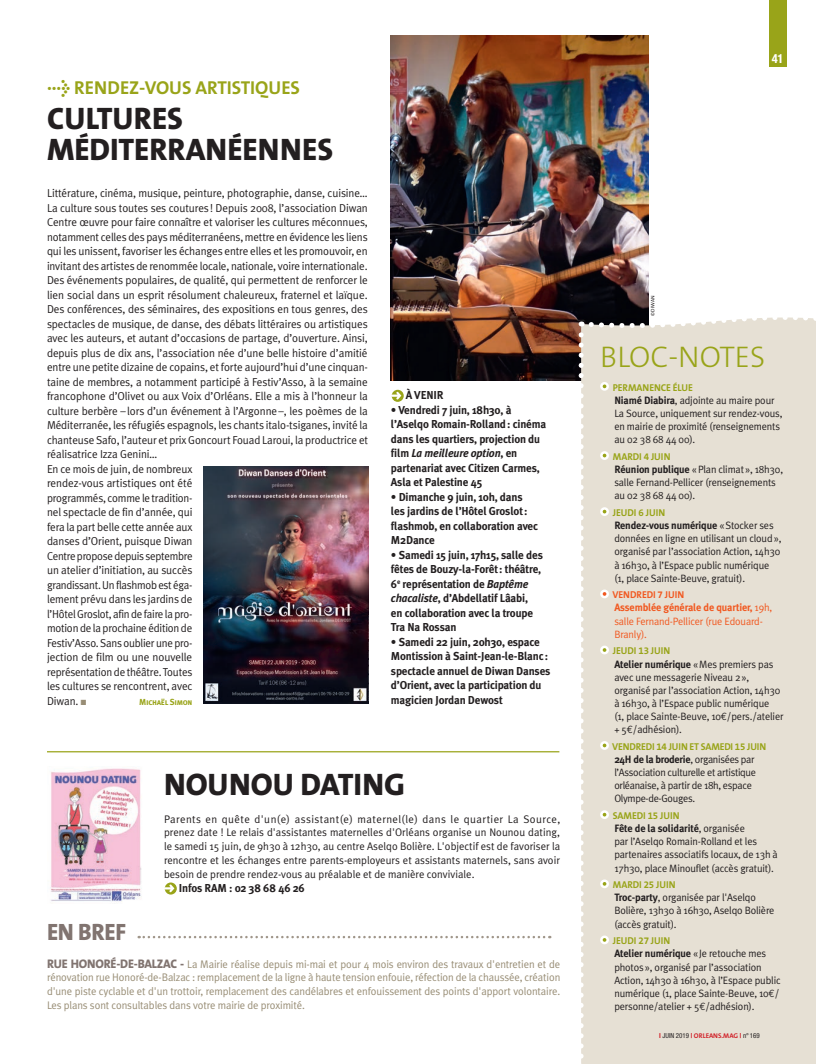
<style>
.page{position:relative;width:816px;height:1064px;background:#fff}
.page>*{position:absolute;margin:0;border:0;box-sizing:border-box;transform-origin:0 0}
.t1{font:800 31.25px/31.2px "The Sans B8";color:#231f20}
.t2{font:300 30px "The Sans B3";color:#99a419}
.t3{font:800 23.75px "The Sans B8";letter-spacing:-.015em;color:#817470}
.t4{font:700 18.75px "The Sans B7";color:#99a419}
.t5{font:700 condensed 12.5px "Helvetica Neue";color:#fff}
.t6{font:11.5px/14.5px "Meta Plus Normal";letter-spacing:-.01em;color:#231f20}
.t7{font:700 11.5px/14.5px "Meta Plus";letter-spacing:-.015em;color:#231f20}
.t8{font:11px/13.8px "Meta Plus Normal";color:#231f20;text-align:justify}
.t9{font:11px/13.8px "Meta Plus Normal";letter-spacing:-.01em;color:#988d75;text-align:justify}
.t10{font:10.62px/13.1px "Meta Plus Normal";letter-spacing:-.015em;color:#231f20}
.t11{font:700 10.62px "Meta Plus";letter-spacing:-.015em;color:#231f20}
.t12{font:10.62px/13.1px "Meta Plus Normal";letter-spacing:-.015em;color:#f15921}
.t13{font:700 10.62px "Meta Plus";letter-spacing:-.015em;color:#f15921}
.t14{font:700 10px "The Sans B7";letter-spacing:-.005em;color:#99a419}
.t15{font:700 10px "The Sans B7";letter-spacing:-.005em;color:#f15921}
.t16{font:8.75px "Meta Plus Bold Caps";letter-spacing:-.035em;color:#99a419}
.t17{font:condensed 6.88px "Helvetica Neue";color:#231f20}
.t18{font:5px "The Sans B5 Plain";color:#231f20}
.s1{font-family:"Meta Plus"}
.s2{color:#988d75}
.s3{font-style:italic}
.s4{font-family:"The Sans B8";font-weight:800;font-size:12.5px;color:#817470}
.s5{font-family:"Meta Plus";font-weight:700}
.s6{font-family:"Meta Plus Normal";font-weight:400}
.s7{font-family:"Euro Mono"}
.s8{font-weight:700;color:#d1232a}
.s9{font-family:"The Sans B7";font-weight:700;font-stretch:normal;color:#d1232a}
</style>
<div class="page">
<img style="left:391px;top:35px;width:257px;height:345px">
<img style="left:203px;top:466px;width:165px;height:237px">
<div style="left:768px;top:0;width:18px;height:66px;background:#99a419"></div>
<svg style="left:165px;top:882px;width:12px;height:12px"></svg>
<svg style="left:164px;top:884px;width:10px;height:8px"></svg>
<hr style="left:47px;top:751px;width:512px;height:1px;background:#99a419">
<svg style="left:391px;top:390px;width:12px;height:12px"></svg>
<svg style="left:391px;top:392px;width:10px;height:7px"></svg>
<img style="left:50px;top:768px;width:92px;height:134px">
<svg style="left:139px;top:935px;width:411px;height:3px"></svg>
<div style="left:578px;top:312px;width:238px;height:752px;background:#e6e0d4"></div>
<h3 class="t4" style="left:47px;top:78px;width:254px"><span class="s1">&gt;</span> RENDEZ-VOUS ARTISTIQUES</h3>
<h1 class="t1" style="left:47px;top:104px;width:287px">CULTURES<br>MÉDITERRANÉENNES</h1>
<p class="t6" style="left:47px;top:186px;width:322px">Littérature, cinéma, musique, peinture, photographie, danse, cuisine… La culture sous toutes ses coutures! Depuis 2008, l’association Diwan Centre œuvre pour faire connaître et valoriser les cultures méconnues, notamment celles des pays méditerranéens, mettre en évidence les liens qui les unissent, favoriser les échanges entre elles et les promouvoir, en invitant des artistes de renommée locale, nationale, voire internationale.<br>Des événements populaires, de qualité, qui permettent de renforcer le lien social dans un esprit résolument chaleureux, fraternel et laïque.<br>Des conférences, des séminaires, des expositions en tous genres, des spectacles de musique, de danse, des débats littéraires ou artistiques avec les auteurs, et autant d’occasions de partage, d’ouverture. Ainsi, depuis plus de dix ans, l’association née d’une belle histoire d’amitié entre une petite dizaine de copains, et forte aujourd’hui d’une cinquan&shy;taine de membres, a notamment participé à Festiv’Asso, à la semaine francophone d’Olivet ou aux Voix d’Orléans. Elle a mis à l’honneur la culture berbère –lors d’un événement à l’Argonne–, les poèmes de la Méditerranée, les réfugiés espagnols, les chants italo-tsiganes, invité la chanteuse Safo, l’auteur et prix Goncourt Fouad Laroui, la productrice et réalisatrice Izza Genini…<br>En ce mois de juin, de nombreux<br>rendez-vous artistiques ont été<br>programmés, comme le tradition-<br>nel spectacle de fin d’année, qui<br>fera la part belle cette année aux<br>danses d’Orient, puisque Diwan<br>Centre propose depuis septembre<br>un atelier d’initiation, au succès<br>grandissant. Un flashmob est éga-<br>lement prévu dans les jardins de<br>l’Hôtel Groslot, afin de faire la pro-<br>motion de la prochaine édition de<br>Festiv’Asso. Sans oublier une pro-<br>jection de film ou une nouvelle<br>représentation de théâtre. Toutes<br>les cultures se rencontrent, avec<br>Diwan. <span class="s2">■</span></p>
<p class="t16" style="left:139px;top:696px;width:55px">Michaël Simon</p>
<p class="t7" style="left:406px;top:388px;width:39px">À VENIR</p>
<p class="t7" style="left:391px;top:402px;width:157px">• Vendredi 7 juin, 18h30, à l’Aselqo Romain-Rolland: cinéma dans les quartiers, projection du film <span class="s3">La meilleure option</span>, en partenariat avec Citizen Carmes,<br>Asla et Palestine 45</p>
<p class="t7" style="left:391px;top:489px;width:148px">• Dimanche 9 juin, 10h, dans les jardins de l’Hôtel Groslot: flashmob, en collaboration avec<br>M2Dance</p>
<p class="t7" style="left:391px;top:547px;width:153px">• Samedi 15 juin, 17h15, salle des fêtes de Bouzy-la-Forêt: théâtre,<br>6<sup>e</sup> représentation de <span class="s3">Baptême chacaliste</span>, d’Abdellatif Lâabi,<br>en collaboration avec la troupe<br>Tra Na Rossan</p>
<p class="t7" style="left:391px;top:634px;width:161px">• Samedi 22 juin, 20h30, espace<br>Montission à Saint-Jean-le-Blanc: spectacle annuel de Diwan Danses d’Orient, avec la participation du magicien Jordan Dewost</p>
<h1 class="t1" style="left:164px;top:769px;width:242px">NOUNOU DATING</h1>
<p class="t8" style="left:164px;top:811px;width:398px">Parents en quête d'un(e) assistant(e) maternel(le) dans le quartier La Source, prenez date ! Le relais d'assistantes maternelles d'Orléans organise un Nounou dating, le samedi 15 juin, de 9h30 à 12h30, au centre Aselqo Bolière. L'objectif est de favoriser la rencontre et les échanges entre parents-employeurs et assistants maternels, sans avoir besoin de prendre rendez-vous au préalable et de manière conviviale.</p>
<p class="t7" style="left:179px;top:880px;width:127px">Infos RAM : 02 38 68 46 26</p>
<h3 class="t3" style="left:47px;top:919px;width:81px">EN BREF</h3>
<p class="t9" style="left:47px;top:956px;width:514px"><span class="s4">RUE HONORÉ-DE-BALZAC -</span> La Mairie réalise depuis mi-mai et pour 4 mois environ des travaux d'entretien et de rénovation rue Honoré-de-Balzac : remplacement de la ligne à haute tension enfouie, réfection de la chaussée, création d'une piste cyclable et d'un trottoir, remplacement des candélabres et enfouissement des points d'apport volontaire.<br>Les plans sont consultables dans votre mairie de proximité.</p>
<p class="t18" style="left:650px;top:316px;width:22px;rotate:-90deg">© DIWAN</p>
<p class="t5" style="left:771px;top:51px;width:13px">41</p>
<h2 class="t2" style="left:600px;top:341px;width:166px">BLOC-NOTES</h2>
<p class="t14" style="left:612px;top:382px;width:82px">PERMANENCE ÉLUE</p>
<p class="t10" style="left:614px;top:393px;width:170px"><span class="s5">Niamé Diabira</span>, adjointe au maire pour La Source, uniquement sur rendez-vous, en mairie de proximité (renseignements au 02 38 68 44 00).</p>
<p class="t14" style="left:612px;top:451px;width:59px">MARDI 4 JUIN</p>
<p class="t10" style="left:614px;top:462px;width:170px"><span class="s5">Réunion publique</span> «Plan climat», 18h30, salle Fernand-Pellicer (renseignements au 02 38 68 44 00).</p>
<p class="t14" style="left:612px;top:507px;width:54px">JEUDI 6 JUIN</p>
<p class="t11" style="left:614px;top:519px;width:161px">Rendez-vous numérique <span class="s6">«Stocker ses</span></p>
<p class="t10" style="left:614px;top:532px;width:168px">données en ligne en utilisant un cloud», organisé par l’association Action, 14h30 à 16h30, à l’Espace public numérique (1, place Sainte-Beuve, gratuit).</p>
<p class="t15" style="left:612px;top:589px;width:73px">VENDREDI 7 JUIN</p>
<p class="t13" style="left:614px;top:601px;width:159px">Assemblée générale de quartier, <span class="s6">19h,</span></p>
<p class="t12" style="left:614px;top:614px;width:150px">salle Fernand-Pellicer (rue Edouard-<br>Branly).</p>
<p class="t14" style="left:612px;top:645px;width:59px">JEUDI 13 JUIN</p>
<p class="t11" style="left:614px;top:657px;width:161px">Atelier numérique <span class="s6">«Mes premiers pas</span></p>
<p class="t10" style="left:614px;top:670px;width:171px">avec une messagerie Niveau 2», organisé par l’association Action, 14h30 à 16h30, à l’Espace public numérique<br>(1, place Sainte-Beuve, 10<span class="s7">€</span>/pers./atelier + 5<span class="s7">€</span>/adhésion).</p>
<p class="t14" style="left:612px;top:741px;width:155px">VENDREDI 14 JUIN ET SAMEDI 15 JUIN</p>
<p class="t11" style="left:614px;top:753px;width:142px">24H de la broderie<span class="s6">, organisées par</span></p>
<p class="t10" style="left:614px;top:765px;width:143px">l’Association culturelle et artistique orléanaise, à partir de 18h, espace<br>Olympe-de-Gouges.</p>
<p class="t14" style="left:612px;top:810px;width:68px">SAMEDI 15 JUIN</p>
<p class="t11" style="left:614px;top:822px;width:132px">Fête de la solidarité<span class="s6">, organisée</span></p>
<p class="t10" style="left:614px;top:835px;width:165px">par l’Aselqo Romain-Rolland et les partenaires associatifs locaux, de 13h à<br>17h30, place Minouflet (accès gratuit).</p>
<p class="t14" style="left:612px;top:879px;width:64px">MARDI 25 JUIN</p>
<p class="t10" style="left:614px;top:891px;width:161px"><span class="s5">Troc-party</span>, organisée par l'Aselqo<br>Bolière, 13h30 à 16h30, Aselqo Bolière (accès gratuit).</p>
<p class="t14" style="left:612px;top:935px;width:59px">JEUDI 27 JUIN</p>
<p class="t11" style="left:614px;top:947px;width:153px">Atelier numérique <span class="s6">«Je retouche mes</span></p>
<p class="t10" style="left:614px;top:960px;width:168px">photos», organisé par l’association Action, 14h30 à 16h30, à l’Espace public numérique (1, place Sainte-Beuve, 10<span class="s7">€</span>/ personne/atelier + 5<span class="s7">€</span>/adhésion).</p>
<p class="t17" style="left:659px;top:1032px;width:102px"><span class="s8">I</span> JUIN 2019 <span class="s8">|</span> <span class="s9">ORLEANS.MAG</span> <span class="s8">|</span> n° 169</p>
</div>
